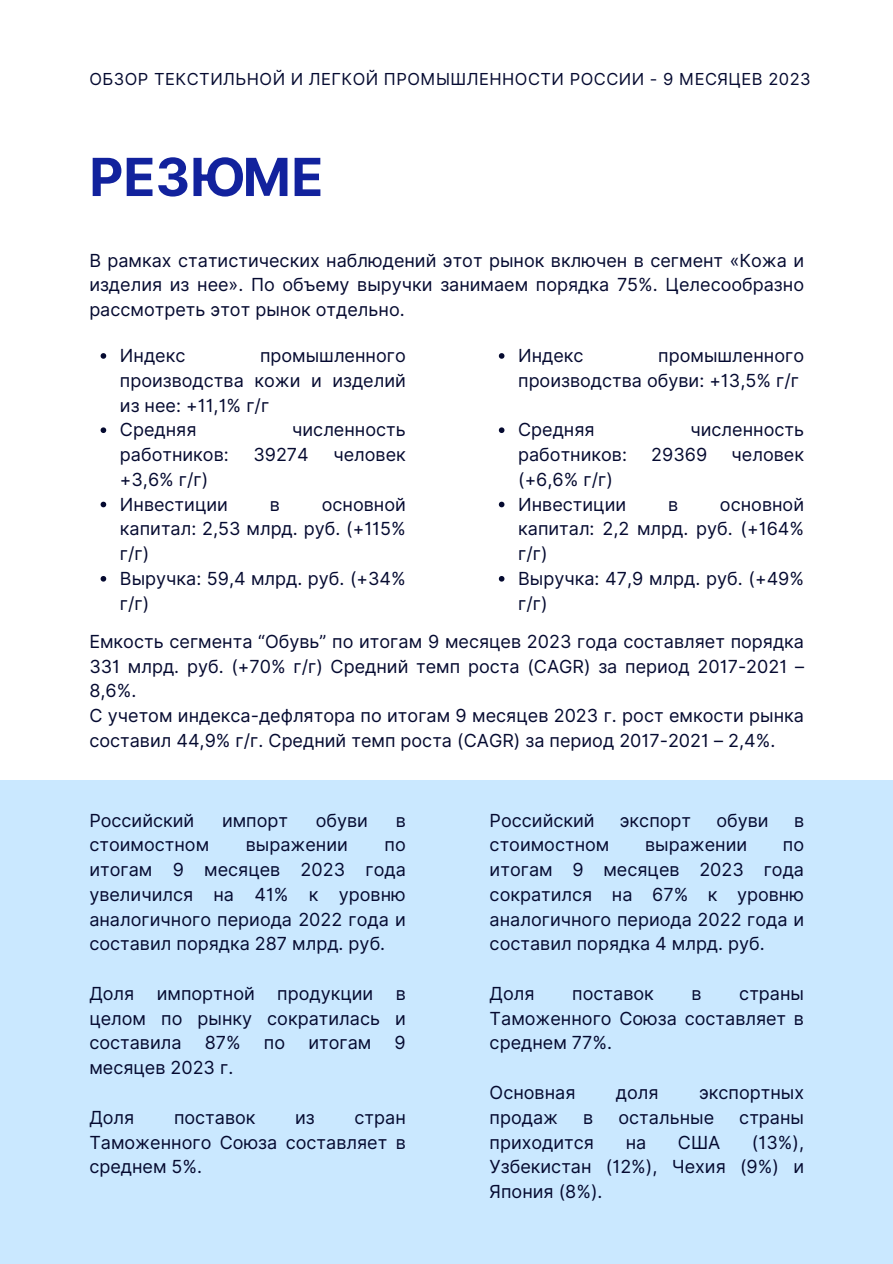
<style>
.page{position:relative;width:893px;height:1264px;background:#fff}
.page>*{position:absolute;margin:0;border:0;box-sizing:border-box;transform-origin:0 0}
.t1{font:700 52.5px "Inter";color:#12229d}
.t2{font:18px/24.8px "Inter";color:#050a30;text-align:justify}
.t3{font:16.5px "Inter";letter-spacing:.03em;color:#050a30}
</style>
<div class="page">
<svg style="left:101px;top:353px;width:5px;height:6px"></svg>
<svg style="left:101px;top:427px;width:5px;height:6px"></svg>
<svg style="left:101px;top:501px;width:5px;height:6px"></svg>
<svg style="left:101px;top:576px;width:5px;height:5px"></svg>
<div style="left:0;top:780px;width:892px;height:483px;background:#cae8ff"></div>
<svg style="left:499px;top:353px;width:5px;height:6px"></svg>
<svg style="left:499px;top:427px;width:5px;height:6px"></svg>
<svg style="left:499px;top:501px;width:5px;height:6px"></svg>
<svg style="left:499px;top:576px;width:5px;height:5px"></svg>
<p class="t3" style="left:89px;top:69px;width:722px">ОБЗОР ТЕКСТИЛЬНОЙ И ЛЕГКОЙ ПРОМЫШЛЕННОСТИ РОССИИ - 9 МЕСЯЦЕВ 2023</p>
<h1 class="t1" style="left:89px;top:145px;width:235px">РЕЗЮМЕ</h1>
<p class="t2" style="left:89px;top:248px;width:716px">В рамках статистических наблюдений этот рынок включен в сегмент «Кожа и изделия из нее». По объему выручки занимаем порядка 75%. Целесообразно рассмотреть этот рынок отдельно.</p>
<p class="t2" style="left:120px;top:343px;width:67px">Индекс</p>
<p class="t2" style="left:518px;top:343px;width:67px">Индекс</p>
<p class="t2" style="left:120px;top:343px;width:287px;text-align:left;text-indent:140px">промышленного производства кожи и изделий из нее: +11,1% г/г<br>Средняя</p>
<p class="t2" style="left:518px;top:343px;width:287px;text-align:right">промышленного<br>производства обуви: +13,5% г/г</p>
<p class="t2" style="left:518px;top:417px;width:78px">Средняя</p>
<p class="t2" style="left:690px;top:417px;width:115px">численность</p>
<p class="t2" style="left:518px;top:442px;width:110px">работников:</p>
<p class="t2" style="left:651px;top:442px;width:58px">29369</p>
<p class="t2" style="left:731px;top:442px;width:74px">человек</p>
<p class="t2" style="left:518px;top:467px;width:109px">(+6,6% г/г)<br>Инвестиции</p>
<p class="t2" style="left:292px;top:417px;width:115px">численность</p>
<p class="t2" style="left:120px;top:442px;width:110px">работников:</p>
<p class="t2" style="left:253px;top:442px;width:57px">39274</p>
<p class="t2" style="left:333px;top:442px;width:74px">человек</p>
<p class="t2" style="left:120px;top:467px;width:109px">+3,6% г/г)<br>Инвестиции</p>
<p class="t2" style="left:518px;top:492px;width:287px;text-align:left;text-indent:202px">основной капитал: 2,2 млрд. руб. (+164% г/г)<br>Выручка: 47,9 млрд. руб. (+49% г/г)</p>
<p class="t2" style="left:89px;top:629px;width:716px;text-align:left">Емкость сегмента “Обувь” по итогам 9 месяцев 2023 года составляет порядка 331 млрд. руб. (+70% г/г) Средний темп роста (CAGR) за период 2017-2021 – 8,6%.<br>С учетом индекса-дефлятора по итогам 9 месяцев 2023 г. рост емкости рынка составил 44,9% г/г. Средний темп роста (CAGR) за период 2017-2021 – 2,4%.</p>
<p class="t2" style="left:120px;top:492px;width:287px;text-align:left;text-indent:202px">основной капитал: 2,53 млрд. руб. (+115% г/г)<br>Выручка: 59,4 млрд. руб. (+34% г/г)</p>
<p class="t2" style="left:270px;top:492px;width:12px">в</p>
<p class="t2" style="left:668px;top:492px;width:12px">в</p>
<p class="t2" style="left:89px;top:807px;width:106px">Российский</p>
<p class="t2" style="left:222px;top:807px;width:68px">импорт</p>
<p class="t2" style="left:316px;top:807px;width:54px">обуви</p>
<p class="t2" style="left:395px;top:807px;width:12px">в</p>
<p class="t2" style="left:89px;top:832px;width:121px">стоимостном</p>
<p class="t2" style="left:246px;top:832px;width:104px">выражении</p>
<p class="t2" style="left:89px;top:832px;width:318px;text-indent:295px">по итогам 9 месяцев 2023 года увеличился на 41% к уровню аналогичного периода 2022 года и составил порядка 287 млрд. руб.</p>
<p class="t2" style="left:89px;top:981px;width:318px">Доля импортной продукции в целом по рынку сократилась и составила</p>
<p class="t2" style="left:205px;top:1030px;width:37px">87%</p>
<p class="t2" style="left:264px;top:1030px;width:23px">по</p>
<p class="t2" style="left:308px;top:1030px;width:64px">итогам</p>
<p class="t2" style="left:394px;top:1030px;width:13px">9</p>
<p class="t2" style="left:89px;top:1055px;width:145px">месяцев 2023 г.</p>
<p class="t2" style="left:89px;top:1104px;width:46px">Доля</p>
<p class="t2" style="left:174px;top:1104px;width:83px">поставок</p>
<p class="t2" style="left:295px;top:1104px;width:21px">из</p>
<p class="t2" style="left:89px;top:1104px;width:318px;text-indent:265px">стран Таможенного Союза составляет в среднем 5%.</p>
<p class="t2" style="left:489px;top:807px;width:106px">Российский</p>
<p class="t2" style="left:620px;top:807px;width:73px">экспорт</p>
<p class="t2" style="left:716px;top:807px;width:54px">обуви</p>
<p class="t2" style="left:794px;top:807px;width:12px">в</p>
<p class="t2" style="left:489px;top:832px;width:121px">стоимостном</p>
<p class="t2" style="left:645px;top:832px;width:104px">выражении</p>
<p class="t2" style="left:489px;top:832px;width:316px;text-indent:293px">по итогам 9 месяцев 2023 года сократился на 67% к уровню аналогичного периода 2022 года и составил порядка 4 млрд. руб.</p>
<p class="t2" style="left:489px;top:981px;width:46px">Доля</p>
<p class="t2" style="left:572px;top:981px;width:83px">поставок</p>
<p class="t2" style="left:691px;top:981px;width:12px">в</p>
<p class="t2" style="left:489px;top:981px;width:316px;text-indent:250px">страны Таможенного Союза составляет в среднем 77%.</p>
<p class="t2" style="left:489px;top:1080px;width:87px">Основная</p>
<p class="t2" style="left:616px;top:1080px;width:44px">доля</p>
<p class="t2" style="left:699px;top:1080px;width:106px">экспортных</p>
<p class="t2" style="left:489px;top:1104px;width:70px">продаж</p>
<p class="t2" style="left:583px;top:1104px;width:12px">в</p>
<p class="t2" style="left:618px;top:1104px;width:97px">остальные</p>
<p class="t2" style="left:739px;top:1104px;width:66px">страны</p>
<p class="t2" style="left:489px;top:1129px;width:106px">приходится</p>
<p class="t2" style="left:625px;top:1129px;width:22px">на</p>
<p class="t2" style="left:678px;top:1129px;width:44px">США</p>
<p class="t2" style="left:489px;top:1129px;width:316px;text-indent:262px">(13%), Узбекистан (12%), Чехия (9%) и Япония (8%).</p>
</div>
